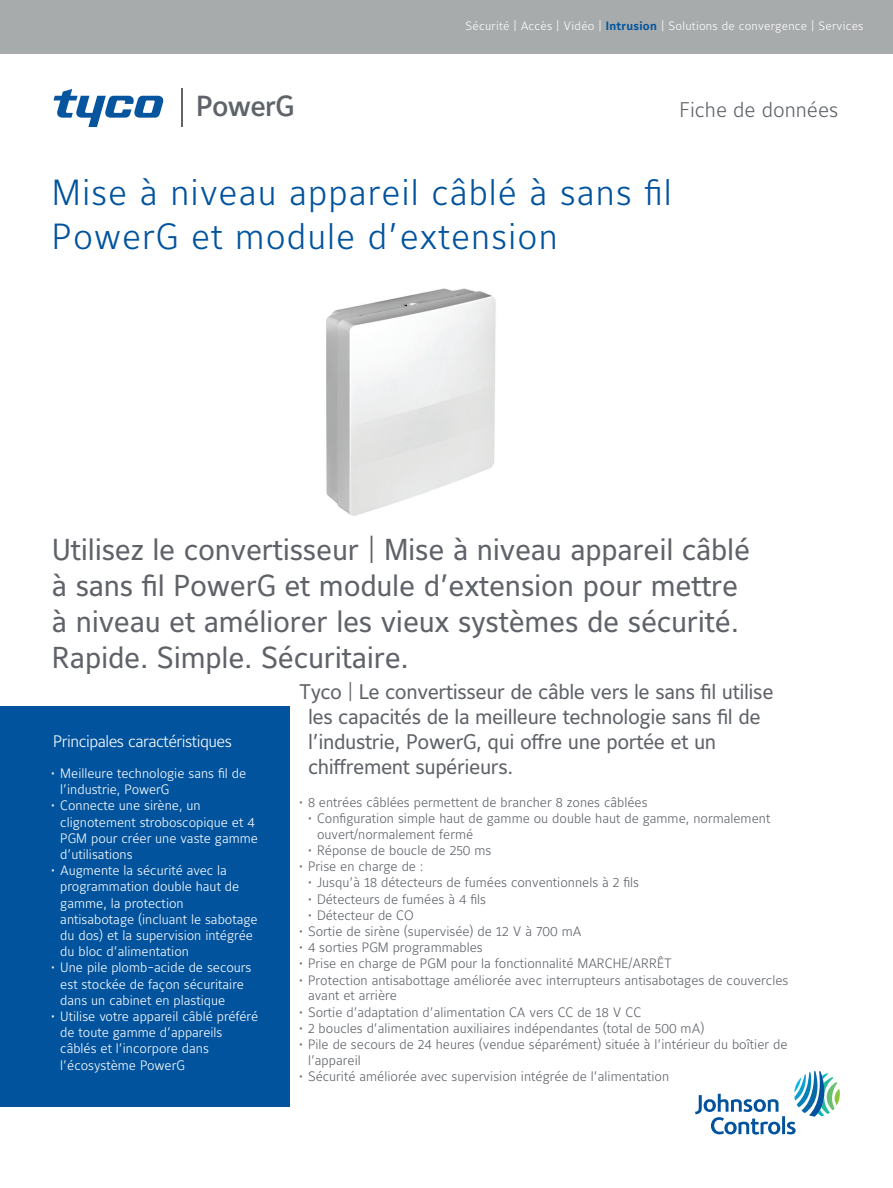
<style>
.page{position:relative;width:893px;height:1188px;background:#fff}
.page>*{position:absolute;margin:0;border:0;box-sizing:border-box;transform-origin:0 0}
.t1{font:300 36px/43.2px "Maurea Jci Lf ML";letter-spacing:.03em;color:#01539e}
.t2{font:30px/36px "Maurea Jci Lf ML";letter-spacing:-.01em;color:#5f6369}
.t3{font:500 28.8px "Maurea Jci Lf ML";letter-spacing:-.025em;color:#5f646a}
.t4{font:21px/25.2px "Maurea Jci Lf ML";letter-spacing:-.02em;color:#5f6369}
.t5{font:300 21px "Maurea Jci Lf ML";color:#5f6369}
.t6{font:300 16.5px "Maurea Jci Lf ML";letter-spacing:-.03em;color:#fff}
.t7{font:300 13.5px/15.8px "Maurea Jci Lf ML";color:#5f6369}
.t8{font:300 13.5px/16.2px "Maurea Jci Lf ML";color:#fff}
.t9{font:300 12px "Maurea Jci Lf ML";letter-spacing:.02em;color:#fff}
.s1{font-weight:700;color:#01539e}
.s2{font-weight:300}
</style>
<div class="page">
<img style="left:326px;top:288px;width:170px;height:228px">
<div style="left:0;top:0;width:893px;height:53px;background:#a8abac"></div>
<hr style="left:182px;top:89px;width:1px;height:38px;background:#5f646a">
<svg style="left:53px;top:89px;width:111px;height:38px"></svg>
<svg style="left:695px;top:1071px;width:145px;height:64px"></svg>
<div style="left:0;top:706px;width:290px;height:401px;background:#01539e"></div>
<p class="t9" style="left:465px;top:18px;width:399px">Sécurité | Accès | Vidéo | <span class="s1">Intrusion</span> | Solutions de convergence | Services</p>
<h3 class="t3" style="left:196px;top:89px;width:100px">PowerG</h3>
<h3 class="t5" style="left:679px;top:97px;width:160px">Fiche de données</h3>
<h1 class="t1" style="left:52px;top:171px;width:621px">Mise à niveau appareil câblé à sans fil<br>PowerG et module d’extension</h1>
<h2 class="t2" style="left:52px;top:531px;width:700px">Utilisez le convertisseur <span class="s2">|</span> Mise à niveau appareil câblé à sans fil PowerG et module d’extension pour mettre à niveau et améliorer les vieux systèmes de sécurité.<br>Rapide. Simple. Sécuritaire.</h2>
<p class="t6" style="left:53px;top:731px;width:180px">Principales caractéristiques</p>
<p class="t8" style="left:60px;top:765px;width:187px;text-indent:-9px">• Meilleure technologie sans fil de l’industrie, PowerG</p>
<p class="t8" style="left:60px;top:797px;width:199px;text-indent:-9px">• Connecte une sirène, un clignotement stroboscopique et 4<br>PGM pour créer une vaste gamme d’utilisations</p>
<p class="t8" style="left:60px;top:862px;width:199px;text-indent:-9px">• Augmente la sécurité avec la programmation double haut de gamme, la protection antisabotage (incluant le sabotage du dos) et la supervision intégrée du bloc d’alimentation</p>
<p class="t8" style="left:60px;top:959px;width:193px;text-indent:-9px">• Une pile plomb-acide de secours est stockée de façon sécuritaire dans un cabinet en plastique</p>
<p class="t8" style="left:60px;top:1008px;width:199px;text-indent:-9px">• Utilise votre appareil câblé préféré de toute gamme d’appareils câblés et l’incorpore dans l’écosystème PowerG</p>
<h3 class="t4" style="left:308px;top:679px;width:467px;text-indent:-9px">Tyco <span class="s2">|</span> Le convertisseur de câble vers le sans fil utilise les capacités de la meilleure technologie sans fil de l’industrie, PowerG, qui offre une portée et un chiffrement supérieurs.</h3>
<p class="t7" style="left:299px;top:794px;width:350px">• 8 entrées câblées permettent de brancher 8 zones câblées</p>
<p class="t7" style="left:317px;top:810px;width:455px;text-indent:-9px">• Configuration simple haut de gamme ou double haut de gamme, normalement ouvert/normalement fermé</p>
<p class="t7" style="left:308px;top:842px;width:185px">• Réponse de boucle de 250 ms</p>
<p class="t7" style="left:299px;top:858px;width:126px">• Prise en charge de :</p>
<p class="t7" style="left:308px;top:875px;width:333px">• Jusqu’à 18 détecteurs de fumées conventionnels à 2 fils</p>
<p class="t7" style="left:308px;top:891px;width:180px">• Détecteurs de fumées à 4 fils</p>
<p class="t7" style="left:308px;top:907px;width:107px">• Détecteur de CO</p>
<p class="t7" style="left:299px;top:923px;width:284px">• Sortie de sirène (supervisée) de 12 V à 700 mA</p>
<p class="t7" style="left:299px;top:939px;width:185px">• 4 sorties PGM programmables</p>
<p class="t7" style="left:299px;top:956px;width:374px">• Prise en charge de PGM pour la fonctionnalité MARCHE/ARRÊT</p>
<p class="t7" style="left:308px;top:972px;width:482px;text-indent:-9px">• Protection antisabottage améliorée avec interrupteurs antisabotages de couvercles avant et arrière</p>
<p class="t7" style="left:299px;top:1004px;width:344px">• Sortie d’adaptation d’alimentation CA vers CC de 18 V CC</p>
<p class="t7" style="left:299px;top:1020px;width:407px">• 2 boucles d’alimentation auxiliaires indépendantes (total de 500 mA)</p>
<p class="t7" style="left:308px;top:1036px;width:481px;text-indent:-9px">• Pile de secours de 24 heures (vendue séparément) située à l’intérieur du boîtier de l’appareil</p>
<p class="t7" style="left:299px;top:1068px;width:372px">• Sécurité améliorée avec supervision intégrée de l’alimentation</p>
</div>
